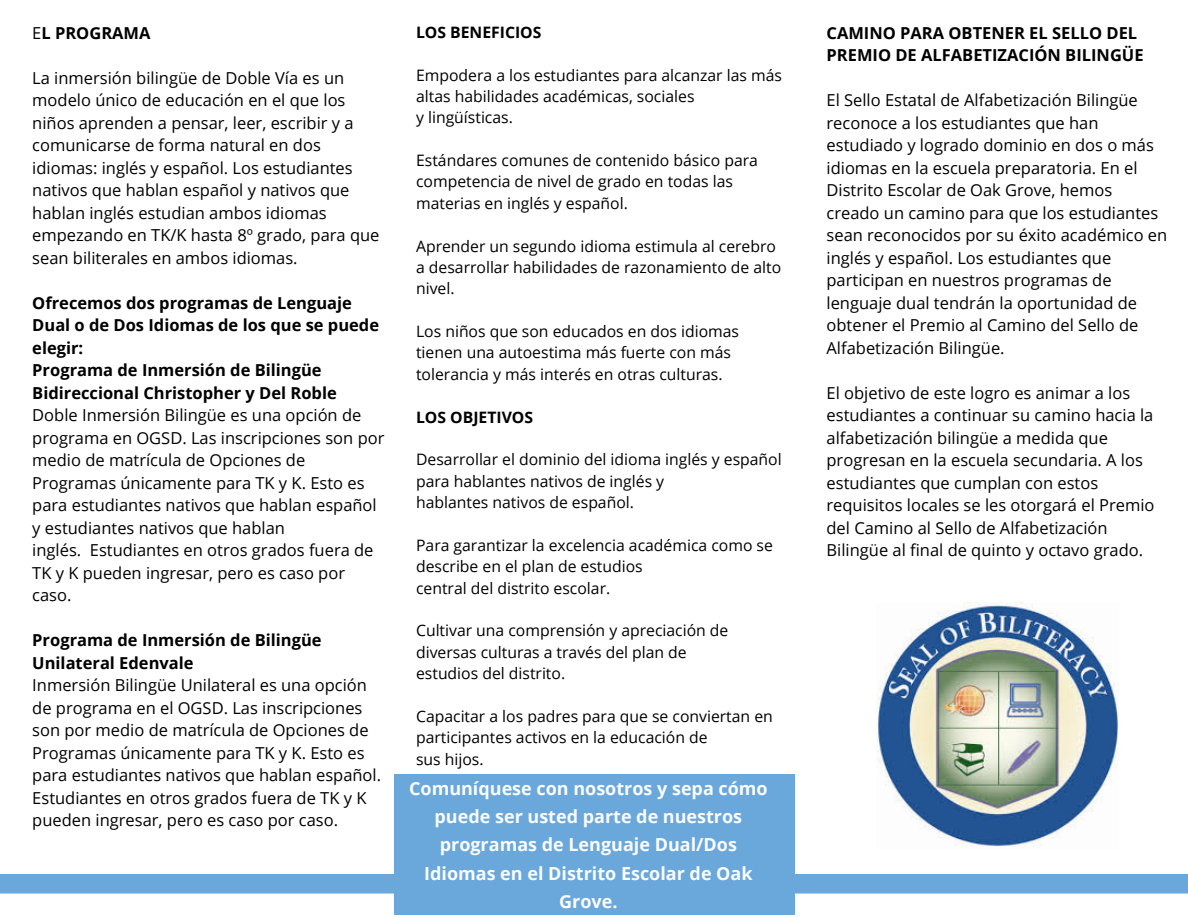
<style>
.page{position:relative;width:1188px;height:918px;background:#fff}
.page>*{position:absolute;margin:0;border:0;box-sizing:border-box;transform-origin:0 0}
.t1{font:700 18px/28.3px "Open Sans";color:#fbfcff;text-align:center}
.t2{font:16.5px/22.5px "Open Sans";color:#000}
.t3{font:700 16.5px/22.5px "Open Sans";color:#000}
.t4{font:15.75px/21.3px "Open Sans";color:#000}
.t5{font:700 15.75px "Open Sans";color:#000}
.s1{font-weight:400}
</style>
<div class="page">
<div style="left:394px;top:774px;width:401px;height:141px;background:#6aa7db"></div>
<img style="left:877px;top:603px;width:242px;height:244px">
<div style="left:0;top:874px;width:394px;height:20px;background:#6aa7db"></div>
<div style="left:795px;top:874px;width:393px;height:20px;background:#6aa7db"></div>
<p class="t3" style="left:32px;top:21px;width:120px"><span class="s1">E</span>L PROGRAMA</p>
<p class="t2" style="left:32px;top:66px;width:349px">La inmersión bilingüe de Doble Vía es un modelo único de educación en el que los niños aprenden a pensar, leer, escribir y a comunicarse de forma natural en dos idiomas: inglés y español. Los estudiantes nativos que hablan español y nativos que hablan inglés estudian ambos idiomas empezando en TK/K hasta 8º grado, para que sean biliterales en ambos idiomas.</p>
<p class="t3" style="left:32px;top:291px;width:348px">Ofrecemos dos programas de Lenguaje<br>Dual o de Dos Idiomas de los que se puede elegir:</p>
<p class="t3" style="left:32px;top:359px;width:291px">Programa de Inmersión de Bilingüe</p>
<p class="t3" style="left:32px;top:381px;width:306px">Bidireccional Christopher y Del Roble</p>
<p class="t2" style="left:32px;top:404px;width:354px">Doble Inmersión Bilingüe es una opción de programa en OGSD. Las inscripciones son por medio de matrícula de Opciones de Programas únicamente para TK y K. Esto es para estudiantes nativos que hablan español y estudiantes nativos que hablan</p>
<p class="t2" style="left:32px;top:539px;width:343px">inglés. Estudiantes en otros grados fuera de<br>TK y K pueden ingresar, pero es caso por caso.</p>
<p class="t3" style="left:32px;top:629px;width:291px">Programa de Inmersión de Bilingüe<br>Unilateral Edenvale</p>
<p class="t2" style="left:32px;top:674px;width:338px">Inmersión Bilingüe Unilateral es una opción de programa en el OGSD. Las inscripciones son por medio de matrícula de Opciones de Programas únicamente para TK y K. Esto es</p>
<p class="t2" style="left:32px;top:764px;width:350px">para estudiantes nativos que hablan español.</p>
<p class="t2" style="left:32px;top:786px;width:336px">Estudiantes en otros grados fuera de TK y K pueden ingresar, pero es caso por caso.</p>
<p class="t5" style="left:416px;top:21px;width:127px">LOS BENEFICIOS</p>
<p class="t4" style="left:416px;top:64px;width:367px">Empodera a los estudiantes para alcanzar las más altas habilidades académicas, sociales</p>
<p class="t4" style="left:416px;top:106px;width:98px">y lingüísticas.</p>
<p class="t4" style="left:416px;top:149px;width:343px">Estándares comunes de contenido básico para competencia de nivel de grado en todas las</p>
<p class="t4" style="left:416px;top:192px;width:213px">materias en inglés y español.</p>
<p class="t4" style="left:416px;top:235px;width:367px">Aprender un segundo idioma estimula al cerebro a desarrollar habilidades de razonamiento de alto nivel.</p>
<p class="t4" style="left:416px;top:320px;width:325px">Los niños que son educados en dos idiomas tienen una autoestima más fuerte con más</p>
<p class="t4" style="left:416px;top:363px;width:308px">tolerancia y más interés en otras culturas.</p>
<p class="t5" style="left:416px;top:406px;width:119px">LOS OBJETIVOS</p>
<p class="t4" style="left:416px;top:448px;width:367px">Desarrollar el dominio del idioma inglés y español para hablantes nativos de inglés y</p>
<p class="t4" style="left:416px;top:491px;width:219px">hablantes nativos de español.</p>
<p class="t4" style="left:416px;top:534px;width:358px">Para garantizar la excelencia académica como se describe en el plan de estudios</p>
<p class="t4" style="left:416px;top:577px;width:196px">central del distrito escolar.</p>
<p class="t4" style="left:416px;top:619px;width:314px">Cultivar una comprensión y apreciación de diversas culturas a través del plan de</p>
<p class="t4" style="left:416px;top:662px;width:151px">estudios del distrito.</p>
<p class="t4" style="left:416px;top:705px;width:358px">Capacitar a los padres para que se conviertan en participantes activos en la educación de</p>
<p class="t4" style="left:416px;top:748px;width:69px">sus hijos.</p>
<p class="t1" style="left:409px;top:774px;width:360px">Comuníquese con nosotros y sepa cómo puede ser usted parte de nuestros programas de Lenguaje Dual/Dos<br>Idiomas en el Distrito Escolar de Oak<br>Grove.</p>
<p class="t3" style="left:827px;top:21px;width:319px">CAMINO PARA OBTENER EL SELLO DEL<br>PREMIO DE ALFABETIZACIÓN BILINGÜE</p>
<p class="t2" style="left:827px;top:89px;width:342px">El Sello Estatal de Alfabetización Bilingüe reconoce a los estudiantes que han estudiado y logrado dominio en dos o más idiomas en la escuela preparatoria. En el Distrito Escolar de Oak Grove, hemos creado un camino para que los estudiantes sean reconocidos por su éxito académico en inglés y español. Los estudiantes que participan en nuestros programas de lenguaje dual tendrán la oportunidad de obtener el Premio al Camino del Sello de Alfabetización Bilingüe.</p>
<p class="t2" style="left:827px;top:381px;width:329px">El objetivo de este logro es animar a los estudiantes a continuar su camino hacia la alfabetización bilingüe a medida que progresan en la escuela secundaria. A los estudiantes que cumplan con estos requisitos locales se les otorgará el Premio del Camino al Sello de Alfabetización Bilingüe al final de quinto y octavo grado.</p>
</div>
